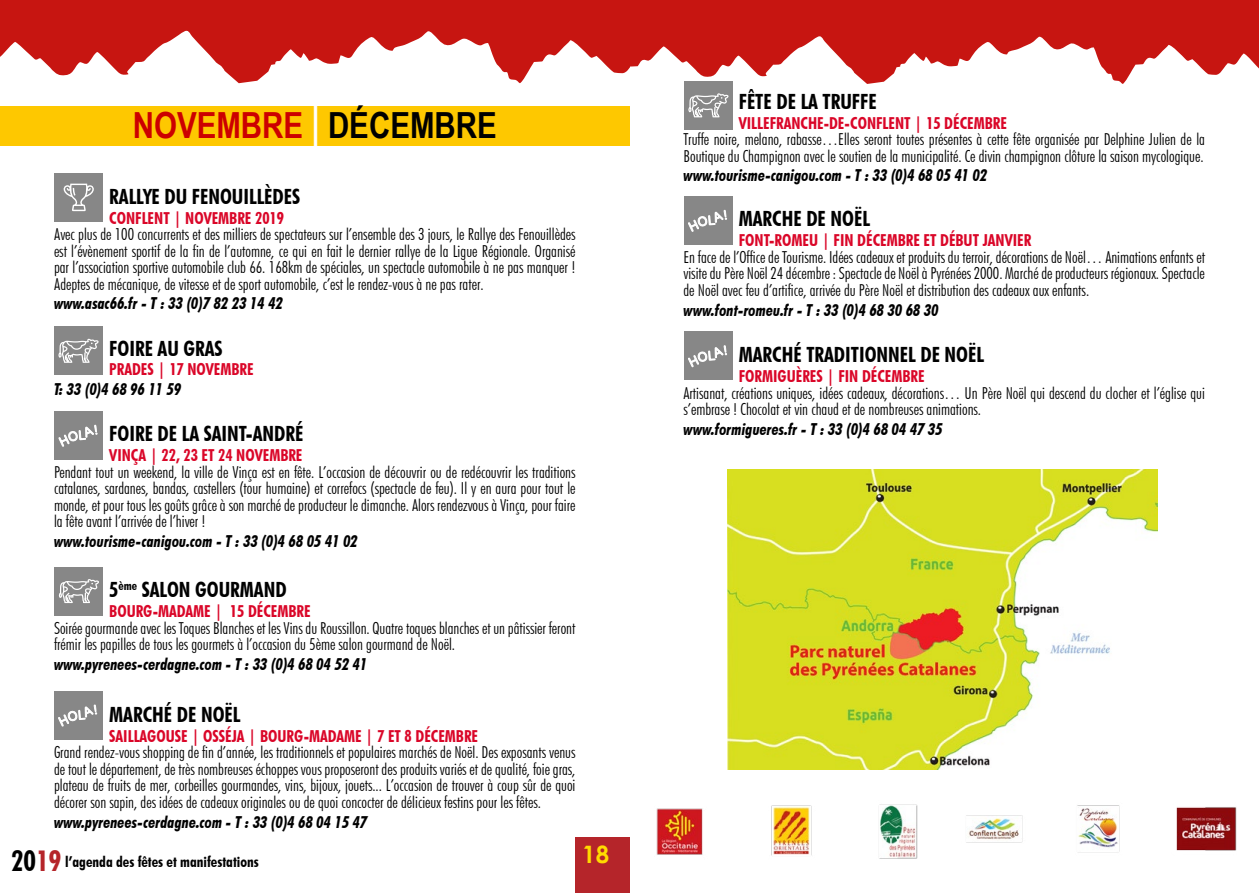
<style>
.page{position:relative;width:1259px;height:893px;background:#fff}
.page>*{position:absolute;margin:0;border:0;box-sizing:border-box;transform-origin:0 0}
.t1{font:700 36px "Arial Narrow";color:#c00}
.t2{font:700 24px "Century Gothic";color:#ffdb00}
.t3{font:700 condensed 21px "Futura BT";color:#000}
.t4{font:300 condensed 16.5px/16.5px "Futura BT";color:#000;text-align:justify}
.t5{font:italic 700 condensed 16.5px "Futura BT";color:#000}
.t6{font:700 condensed 16.5px "Futura BT";color:#da0628}
.t7{font:700 condensed 15px "Futura BT";color:#000}
.s1{font-size:43.95px;color:#fff}
.s2{color:#000}
.s3{font-size:28.5px}
.s4{font-size:28.5px;color:#b5252a}
</style>
<div class="page">
<div style="left:575px;top:838px;width:54px;height:55px;background:#b5252a"></div>
<svg style="left:0;top:0;width:629px;height:83px;fill:#c71511"></svg>
<div style="left:54px;top:327px;width:49px;height:48px;background:#878787"></div>
<svg style="left:58px;top:339px;width:41px;height:24px"></svg>
<div style="left:54px;top:567px;width:49px;height:48px;background:#878787"></div>
<svg style="left:58px;top:579px;width:41px;height:24px"></svg>
<div style="left:684px;top:81px;width:49px;height:48px;background:#878787"></div>
<svg style="left:688px;top:93px;width:40px;height:24px"></svg>
<div style="left:0;top:106px;width:629px;height:39px;background:#fec800"></div>
<svg style="left:629px;top:0;width:630px;height:84px;fill:#c71511"></svg>
<div style="left:55px;top:173px;width:48px;height:48px;background:#878787"></div>
<svg style="left:63px;top:184px;width:31px;height:27px"></svg>
<div style="left:55px;top:411px;width:48px;height:49px;background:#878787"></div>
<svg style="left:59px;top:424px;width:38px;height:23px"></svg>
<div style="left:684px;top:197px;width:48px;height:48px;background:#878787"></div>
<svg style="left:688px;top:209px;width:39px;height:23px"></svg>
<div style="left:684px;top:332px;width:48px;height:48px;background:#878787"></div>
<svg style="left:688px;top:345px;width:39px;height:23px"></svg>
<div style="left:54px;top:691px;width:48px;height:48px;background:#878787"></div>
<svg style="left:58px;top:704px;width:39px;height:23px"></svg>
<img style="left:656px;top:804px;width:262px;height:55px">
<img style="left:727px;top:470px;width:430px;height:299px">
<img style="left:966px;top:805px;width:271px;height:48px">
<h1 class="t1" style="left:133px;top:98px;width:366px">NOVEMBRE <span class="s1">|</span> <span class="s2">DÉCEMBRE</span></h1>
<p class="t3" style="left:109px;top:183px;width:192px">RALLYE DU FENOUILLÈDES</p>
<p class="t6" style="left:109px;top:208px;width:176px">CONFLENT | NOVEMBRE 2019</p>
<p class="t4" style="left:54px;top:226px;width:523px">Avec plus de 100 concurrents et des milliers de spectateurs sur l’ensemble des 3 jours, le Rallye des Fenouillèdes est l’évènement sportif de la fin de l’automne, ce qui en fait le dernier rallye de la Ligue Régionale. Organisé par l’association sportive automobile club 66. 168km de spéciales, un spectacle automobile à ne pas manquer !<br>Adeptes de mécanique, de vitesse et de sport automobile, c’est le rendez-vous à ne pas rater.</p>
<p class="t5" style="left:54px;top:293px;width:230px">www.asac66.fr - T : 33 (0)7 82 23 14 42</p>
<p class="t3" style="left:109px;top:335px;width:115px">FOIRE AU GRAS</p>
<p class="t6" style="left:109px;top:359px;width:146px">PRADES | 17 NOVEMBRE</p>
<p class="t5" style="left:54px;top:379px;width:129px">T: 33 (0)4 68 96 11 59</p>
<p class="t3" style="left:109px;top:421px;width:196px">FOIRE DE LA SAINT-ANDRÉ</p>
<p class="t6" style="left:109px;top:445px;width:195px">VINÇA | 22, 23 ET 24 NOVEMBRE</p>
<p class="t4" style="left:54px;top:463px;width:523px">Pendant tout un weekend, la ville de Vinça est en fête. L’occasion de découvrir ou de redécouvrir les traditions catalanes, sardanes, bandas, castellers (tour humaine) et correfocs (spectacle de feu). Il y en aura pour tout le monde, et pour tous les goûts grâce à son marché de producteur le dimanche. Alors rendezvous à Vinça, pour faire la fête avant l’arrivée de l’hiver !</p>
<p class="t5" style="left:54px;top:531px;width:305px">www.tourisme-canigou.com - T : 33 (0)4 68 05 41 02</p>
<p class="t3" style="left:109px;top:577px;width:179px">5<sup>ème</sup> SALON GOURMAND</p>
<p class="t6" style="left:109px;top:601px;width:203px">BOURG-MADAME | 15 DÉCEMBRE</p>
<p class="t4" style="left:54px;top:619px;width:523px">Soirée gourmande avec les Toques Blanches et les Vins du Roussillon. Quatre toques blanches et un pâtissier feront frémir les papilles de tous les gourmets à l’occasion du 5ème salon gourmand de Noël.</p>
<p class="t5" style="left:54px;top:654px;width:315px">www.pyrenees-cerdagne.com - T : 33 (0)4 68 04 52 41</p>
<p class="t3" style="left:109px;top:702px;width:133px">MARCHÉ DE NOËL</p>
<p class="t6" style="left:109px;top:726px;width:370px">SAILLAGOUSE | OSSÉJA | BOURG-MADAME | 7 ET 8 DÉCEMBRE</p>
<p class="t4" style="left:54px;top:744px;width:523px">Grand rendez-vous shopping de fin d’année, les traditionnels et populaires marchés de Noël. Des exposants venus de tout le département, de très nombreuses échoppes vous proposeront des produits variés et de qualité, foie gras, plateau de fruits de mer, corbeilles gourmandes, vins, bijoux, jouets... L’occasion de trouver à coup sûr de quoi décorer son sapin, des idées de cadeaux originales ou de quoi concocter de délicieux festins pour les fêtes.</p>
<p class="t5" style="left:54px;top:812px;width:315px">www.pyrenees-cerdagne.com - T : 33 (0)4 68 04 15 47</p>
<p class="t7" style="left:11px;top:852px;width:249px"><span class="s3">20</span><span class="s4">19</span> l’agenda des fêtes et manifestations</p>
<h2 class="t2" style="left:582px;top:836px;width:28px">18</h2>
<p class="t3" style="left:739px;top:89px;width:139px">FÊTE DE LA TRUFFE</p>
<p class="t6" style="left:739px;top:113px;width:270px">VILLEFRANCHE-DE-CONFLENT | 15 DÉCEMBRE</p>
<p class="t4" style="left:683px;top:131px;width:523px">Truffe noire, melano, rabasse…Elles seront toutes présentes à cette fête organisée par Delphine Julien de la<br>Boutique du Champignon avec le soutien de la municipalité. Ce divin champignon clôture la saison mycologique.</p>
<p class="t5" style="left:683px;top:166px;width:305px">www.tourisme-canigou.com - T : 33 (0)4 68 05 41 02</p>
<p class="t3" style="left:739px;top:206px;width:133px">MARCHE DE NOËL</p>
<p class="t6" style="left:739px;top:230px;width:294px">FONT-ROMEU | FIN DÉCEMBRE ET DÉBUT JANVIER</p>
<p class="t4" style="left:683px;top:248px;width:523px">En face de l’Office de Tourisme. Idées cadeaux et produits du terroir, décorations de Noël… Animations enfants et visite du Père Noël 24 décembre : Spectacle de Noël à Pyrénées 2000. Marché de producteurs régionaux. Spectacle de Noël avec feu d’artifice, arrivée du Père Noël et distribution des cadeaux aux enfants.</p>
<p class="t5" style="left:683px;top:300px;width:257px">www.font-romeu.fr - T : 33 (0)4 68 30 68 30</p>
<p class="t3" style="left:739px;top:342px;width:247px">MARCHÉ TRADITIONNEL DE NOËL</p>
<p class="t6" style="left:739px;top:366px;width:187px">FORMIGUÈRES | FIN DÉCEMBRE</p>
<p class="t4" style="left:683px;top:384px;width:523px">Artisanat, créations uniques, idées cadeaux, décorations… Un Père Noël qui descend du clocher et l’église qui s’embrase ! Chocolat et vin chaud et de nombreuses animations.</p>
<p class="t5" style="left:683px;top:419px;width:261px">www.formigueres.fr - T : 33 (0)4 68 04 47 35</p>
</div>
